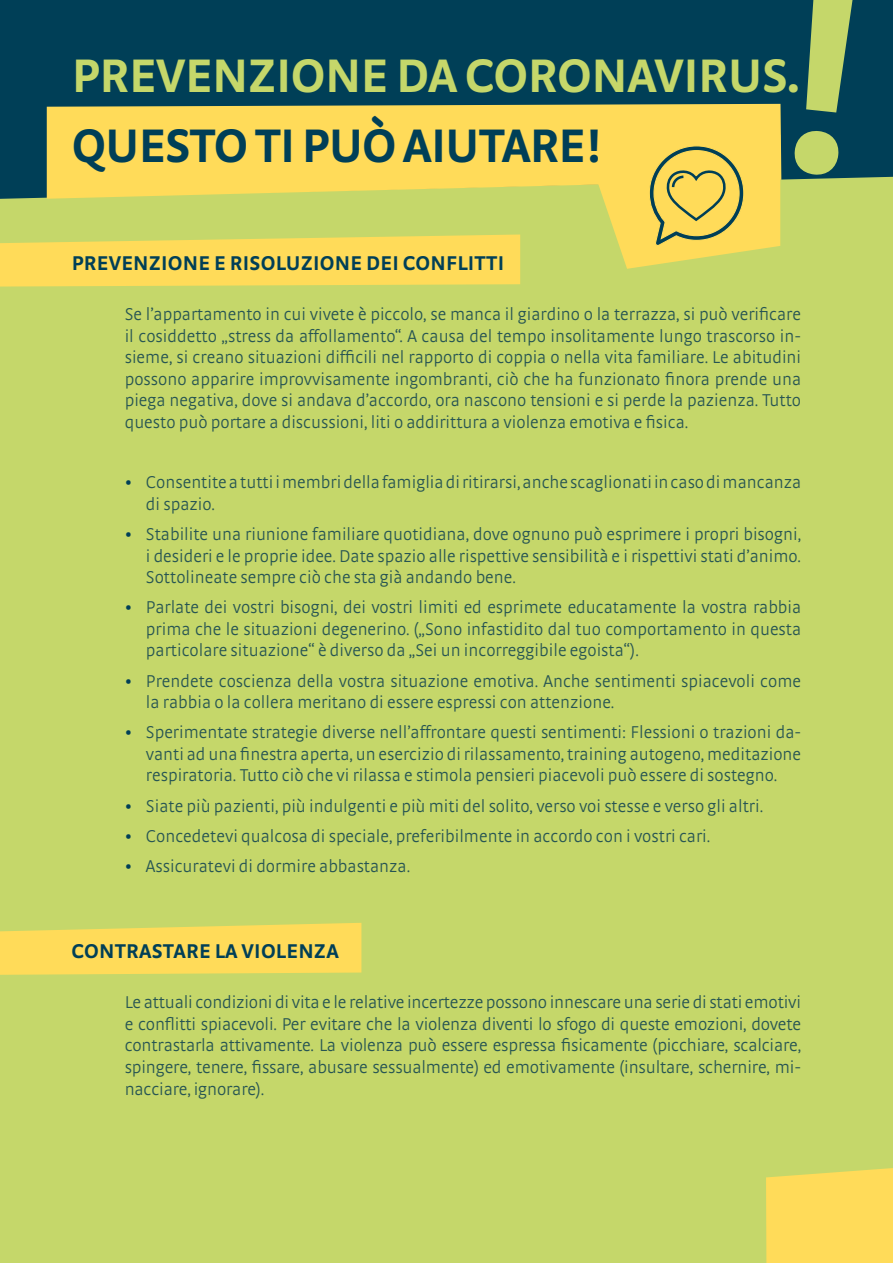
<style>
.page{position:relative;width:893px;height:1263px;background:#fff}
.page>*{position:absolute;margin:0;border:0;box-sizing:border-box;transform-origin:0 0}
.t1{font:700 49.5px "Strada OT";letter-spacing:-.01em;color:#c5d76a}
.t2{font:700 49.5px "Strada OT";letter-spacing:-.02em;color:#003f57}
.t3{font:700 21px "Strada OT";letter-spacing:.01em;color:#003f57}
.t4{font:300 18px/21.6px "Strada OT";color:#275553;text-align:justify}
.s1{font-weight:700;color:#003f57}
</style>
<div class="page">
<div style="left:0;top:129px;width:893px;height:1134px;background:#c5d76a"></div>
<div style="left:0;top:0;width:893px;height:204px;background:#003f57"></div>
<svg style="left:47px;top:104px;width:734px;height:95px;background:#f6d85a"></svg>
<svg style="left:793px;top:0;width:60px;height:176px;background:#648c60"></svg>
<svg style="left:0;top:234px;width:520px;height:53px;background:#f7da5b"></svg>
<div style="left:766px;top:1168px;width:127px;height:95px;background:#ffdb59"></div>
<svg style="left:584px;top:135px;width:196px;height:134px"></svg>
<svg style="left:0;top:923px;width:361px;height:52px;background:#f8da5a"></svg>
<h1 class="t1" style="left:72px;top:46px;width:729px">PREVENZIONE DA CORONAVIRUS.</h1>
<h1 class="t2" style="left:72px;top:115px;width:531px">QUESTO TI PUÒ AIUTARE!</h1>
<p class="t3" style="left:72px;top:250px;width:434px">PREVENZIONE E RISOLUZIONE DEI CONFLITTI</p>
<p class="t4" style="left:125px;top:303px;width:678px">Se l’appartamento in cui vivete è piccolo, se manca il giardino o la terrazza, si può verificare il cosiddetto „stress da affollamento“. A causa del tempo insolitamente lungo trascorso in&shy;sieme, si creano situazioni difficili nel rapporto di coppia o nella vita familiare. Le abitudini possono apparire improvvisamente ingombranti, ciò che ha funzionato finora prende una piega negativa, dove si andava d’accordo, ora nascono tensioni e si perde la pazienza. Tutto questo può portare a discussioni, liti o addirittura a violenza emotiva e fisica.</p>
<p class="t4" style="left:146px;top:472px;width:657px;text-indent:-21px"><span class="s1">•</span> Consentite a tutti i membri della famiglia di ritirarsi, anche scaglionati in caso di mancanza di spazio.</p>
<p class="t4" style="left:146px;top:523px;width:657px;text-indent:-21px"><span class="s1">•</span> Stabilite una riunione familiare quotidiana, dove ognuno può esprimere i propri bisogni, i desideri e le proprie idee. Date spazio alle rispettive sensibilità e i rispettivi stati d’animo.<br>Sottolineate sempre ciò che sta già andando bene.</p>
<p class="t4" style="left:146px;top:597px;width:657px;text-indent:-21px"><span class="s1">•</span> Parlate dei vostri bisogni, dei vostri limiti ed esprimete educatamente la vostra rabbia prima che le situazioni degenerino. („Sono infastidito dal tuo comportamento in questa particolare situazione“ è diverso da „Sei un incorreggibile egoista“).</p>
<p class="t4" style="left:146px;top:670px;width:657px;text-indent:-21px"><span class="s1">•</span> Prendete coscienza della vostra situazione emotiva. Anche sentimenti spiacevoli come la rabbia o la collera meritano di essere espressi con attenzione.</p>
<p class="t4" style="left:146px;top:722px;width:657px;text-indent:-21px"><span class="s1">•</span> Sperimentate strategie diverse nell’affrontare questi sentimenti: Flessioni o trazioni da&shy;vanti ad una finestra aperta, un esercizio di rilassamento, training autogeno, meditazione respiratoria. Tutto ciò che vi rilassa e stimola pensieri piacevoli può essere di sostegno.</p>
<p class="t4" style="left:125px;top:795px;width:640px"><span class="s1">•</span> Siate più pazienti, più indulgenti e più miti del solito, verso voi stesse e verso gli altri.</p>
<p class="t4" style="left:125px;top:825px;width:587px"><span class="s1">•</span> Concedetevi qualcosa di speciale, preferibilmente in accordo con i vostri cari.</p>
<p class="t4" style="left:125px;top:855px;width:287px"><span class="s1">•</span> Assicuratevi di dormire abbastanza.</p>
<p class="t3" style="left:72px;top:938px;width:269px">CONTRASTARE LA VIOLENZA</p>
<p class="t4" style="left:125px;top:992px;width:678px">Le attuali condizioni di vita e le relative incertezze possono innescare una serie di stati emotivi e conflitti spiacevoli. Per evitare che la violenza diventi lo sfogo di queste emozioni, dovete contrastarla attivamente. La violenza può essere espressa fisicamente (picchiare, scalciare, spingere, tenere, fissare, abusare sessualmente) ed emotivamente (insultare, schernire, mi&shy;nacciare, ignorare).</p>
</div>
